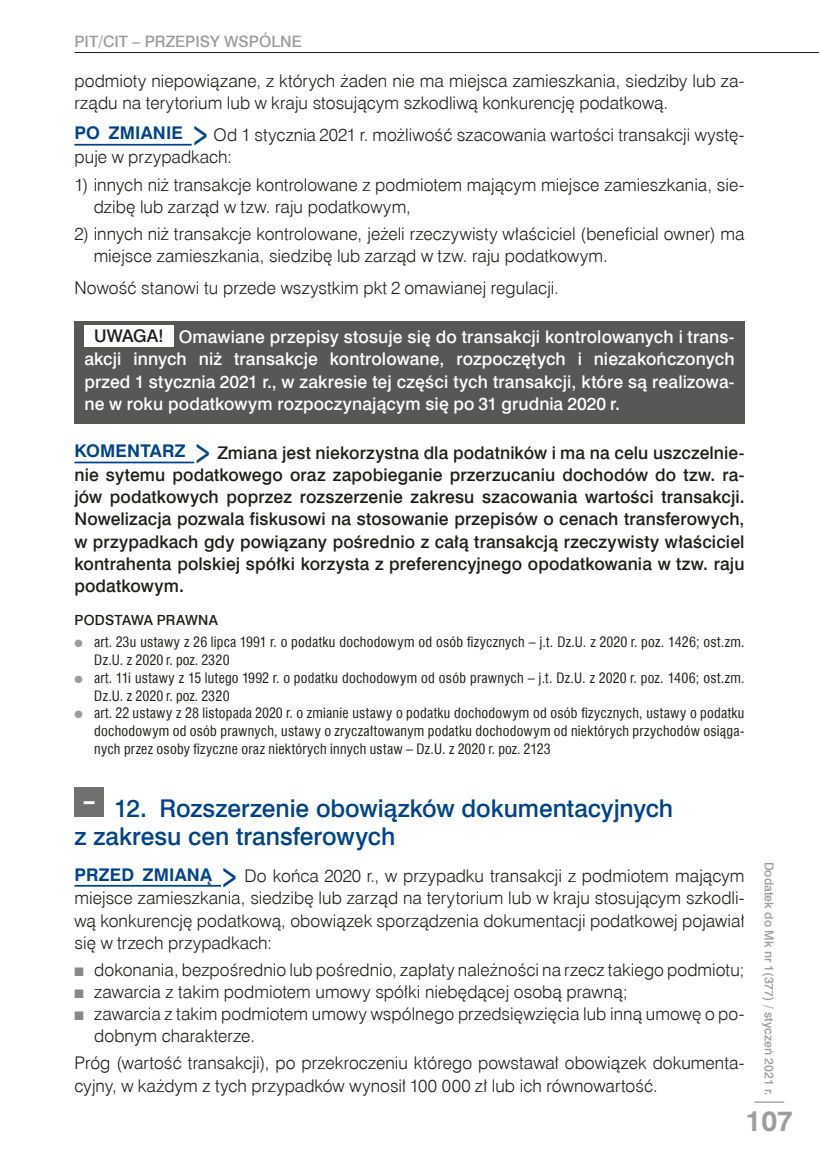
<style>
.page{position:relative;width:819px;height:1166px;background:#fff}
.page>*{position:absolute;margin:0;border:0;box-sizing:border-box;transform-origin:0 0}
.t1{font:700 28px "Swis 721 EU";color:#9d9d9d}
.t2{font:24.5px/28.3px "Swis 721 Md EU";color:#00438a}
.t3{font:17.5px/22.2px "Swis 721 Lt EU";letter-spacing:.005em;color:#1d1d1b}
.t4{font:17.5px/22.2px "Swis 721 Md EU";letter-spacing:.01em;color:#1d1d1b;text-align:justify}
.t5{font:17.5px/22.2px "Swis 721 Md EU";letter-spacing:.005em;color:#fff;text-align:justify}
.t6{font:15.75px "Swis 721 Md EU";color:#9d9d9d}
.t7{font:14px/17.8px "Swis 721 Cn EU";letter-spacing:.015em;color:#1d1d1b}
.t8{font:14px "Swis 721 Md EU";letter-spacing:.015em;color:#1d1d1b}
.t9{font:12.25px "Swis 721 Md EU";color:#9d9d9d}
.s1{font-family:"Swiss 721 TL";font-weight:700;color:#00438a}
.s2{font-family:"Swis 721 Md EU";font-size:35px;color:#00438a}
.s3{color:#1d1d1b}
.s4{font-size:35px;color:#00438a}
.s5{color:#9d9d9d}
.s6{color:#878787}
</style>
<div class="page">
<hr style="left:754px;top:1101px;width:30px;height:2px;background:#9d9d9d">
<hr style="left:74px;top:52px;width:745px;height:1px;background:#1d1d1b">
<hr style="left:74px;top:144px;width:118px;height:2px;background:#00438a">
<div style="left:74px;top:321px;width:670px;height:102px;background:#575756"></div>
<hr style="left:74px;top:462px;width:120px;height:1px;background:#00438a">
<hr style="left:74px;top:885px;width:147px;height:1px;background:#00438a">
<div style="left:84px;top:325px;width:90px;height:22px;background:#fff"></div>
<div style="left:74px;top:787px;width:30px;height:30px;background:#70706f"></div>
<p class="t6" style="left:74px;top:32px;width:38px">PIT/CIT</p>
<p class="t6" style="left:132px;top:32px;width:44px">– przep</p>
<p class="t6" style="left:195px;top:32px;width:42px">isy wsp</p>
<p class="t6" style="left:259px;top:32px;width:42px">ólne</p>
<p class="t3" style="left:74px;top:70px;width:671px">podmioty niepowiązane, z których żaden nie ma miejsca zamieszkania, siedziby lub za&shy;rządu na terytorium lub w kraju stosującym szkodliwą konkurencję podatkową.</p>
<p class="t3" style="left:74px;top:124px;width:671px"><span class="s1">PO ZMIANIE</span> <span class="s2">&gt;</span> Od 1 stycznia 2021 r. możliwość szacowania wartości transakcji wystę&shy;puje w przypadkach:</p>
<p class="t3" style="left:94px;top:173px;width:652px;text-indent:-19px">1) innych niż transakcje kontrolowane z podmiotem mającym miejsce zamieszkania, sie&shy;dzibę lub zarząd w tzw. raju podatkowym,</p>
<p class="t3" style="left:94px;top:223px;width:652px;text-indent:-19px">2) innych niż transakcje kontrolowane, jeżeli rzeczywisty właściciel (beneficial owner) ma miejsce zamieszkania, siedzibę lub zarząd w tzw. raju podatkowym.</p>
<p class="t3" style="left:74px;top:277px;width:486px">Nowość stanowi tu przede wszystkim pkt 2 omawianej regulacji.</p>
<p class="t5" style="left:84px;top:327px;width:651px;text-indent:10px"><span class="s3">UWAGA!</span> Omawiane przepisy stosuje się do transakcji kontrolowanych i trans&shy;akcji innych niż transakcje kontrolowane, rozpoczętych i niezakończonych przed 1 stycznia 2021 r., w zakresie tej części tych transakcji, które są realizowa&shy;ne w roku podatkowym rozpoczynającym się po 31 grudnia 2020 r.</p>
<p class="t4" style="left:74px;top:443px;width:671px"><span class="s1">KOMENTARZ</span> <span class="s4">&gt;</span> Zmiana jest niekorzystna dla podatników i ma na celu uszczelnie&shy;nie sytemu podatkowego oraz zapobieganie przerzucaniu dochodów do tzw. ra&shy;jów podatkowych poprzez rozszerzenie zakresu szacowania wartości transakcji.<br>Nowelizacja pozwala fiskusowi na stosowanie przepisów o cenach transferowych, w przypadkach gdy powiązany pośrednio z całą transakcją rzeczywisty właściciel kontrahenta polskiej spółki korzysta z preferencyjnego opodatkowania w tzw. raju podatkowym.</p>
<p class="t8" style="left:74px;top:611px;width:145px">PODSTAWA PRAWNA</p>
<p class="t7" style="left:94px;top:633px;width:651px;text-indent:-20px"><span class="s5">●</span> art. 23u ustawy z 26 lipca 1991 r. o podatku dochodowym od osób fizycznych – j.t. Dz.U. z 2020 r. poz. 1426; ost.zm.<br>Dz.U. z 2020 r. poz. 2320</p>
<p class="t7" style="left:94px;top:669px;width:651px;text-indent:-20px"><span class="s5">●</span> art. 11i ustawy z 15 lutego 1992 r. o podatku dochodowym od osób prawnych – j.t. Dz.U. z 2020 r. poz. 1406; ost.zm.<br>Dz.U. z 2020 r. poz. 2320</p>
<p class="t7" style="left:94px;top:704px;width:651px;text-align:justify;text-indent:-20px"><span class="s5">●</span> art. 22 ustawy z 28 listopada 2020 r. o zmianie ustawy o podatku dochodowym od osób fizycznych, ustawy o podatku dochodowym od osób prawnych, ustawy o zryczałtowanym podatku dochodowym od niektórych przychodów osiąga&shy;nych przez osoby fizyczne oraz niektórych innych ustaw – Dz.U. z 2020 r. poz. 2123</p>
<h2 class="t2" style="left:74px;top:795px;width:600px;text-indent:9px"><sup>–</sup> 12. Rozszerzenie obowiązków dokumentacyjnych z zakresu cen transferowych</h2>
<p class="t3" style="left:74px;top:865px;width:671px;text-align:justify"><span class="s1">PRZED ZMIANĄ</span> <span class="s2">&gt;</span> Do końca 2020 r., w przypadku transakcji z podmiotem mającym miejsce zamieszkania, siedzibę lub zarząd na terytorium lub w kraju stosującym szkodli&shy;wą konkurencję podatkową, obowiązek sporządzenia dokumentacji podatkowej pojawiał się w trzech przypadkach:</p>
<p class="t3" style="left:74px;top:959px;width:671px"><span class="s6">■</span> dokonania, bezpośrednio lub pośrednio, zapłaty należności na rzecz takiego podmiotu;</p>
<p class="t3" style="left:74px;top:981px;width:555px"><span class="s6">■</span> zawarcia z takim podmiotem umowy spółki niebędącej osobą prawną;</p>
<p class="t3" style="left:94px;top:1003px;width:651px;text-indent:-20px"><span class="s6">■</span> zawarcia z takim podmiotem umowy wspólnego przedsięwzięcia lub inną umowę o po&shy;dobnym charakterze.</p>
<p class="t3" style="left:74px;top:1052px;width:671px">Próg (wartość transakcji), po przekroczeniu którego powstawał obowiązek dokumenta&shy;cyjny, w każdym z tych przypadków wynosił 100 000 zł lub ich równowartość.</p>
<p class="t9" style="left:776px;top:861px;width:235px;rotate:90deg">Dodatek do Mk nr 1(377) / styczeń 2021 r.</p>
<h1 class="t1" style="left:745px;top:1104px;width:49px">107</h1>
</div>
